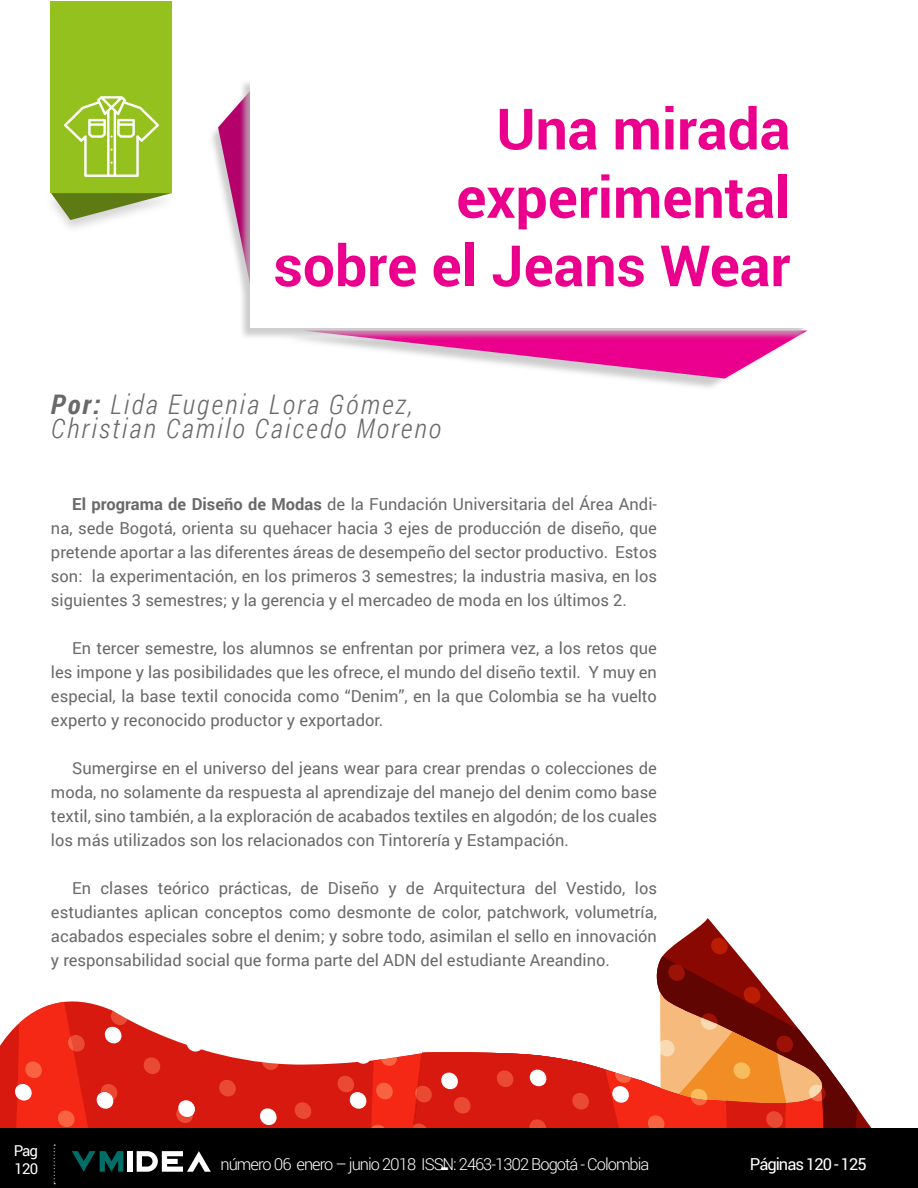
<style>
.page{position:relative;width:918px;height:1188px;background:#fff}
.page>*{position:absolute;margin:0;border:0;box-sizing:border-box;transform-origin:0 0}
.t1{font:700 57px/68.4px "Roboto";color:#ea008c;text-align:right}
.t2{font:italic 300 27px/24px "Roboto Condensed";letter-spacing:.08em;color:#696969}
.t3{font:700 24px "Roboto";color:#fff}
.t4{font:16.5px/24px "Roboto";color:#696969;text-align:justify}
.t5{font:300 16.5px "Roboto";letter-spacing:-.06em;color:#fff}
.t6{font:16.5px "Roboto";letter-spacing:-.06em;color:#fff}
.t7{font:15px/18px "Roboto";letter-spacing:-.06em;color:#fff}
.s1{font-weight:700}
</style>
<div class="page">
<div style="left:284px;top:333px;width:513px;height:58px;background:#bdbdbd;opacity:.75"></div>
<svg style="left:303px;top:340px;width:494px;height:39px"></svg>
<div style="left:209px;top:95px;width:42px;height:202px;background:#bdbdbd;opacity:.75"></div>
<svg style="left:218px;top:95px;width:22px;height:189px"></svg>
<div style="left:240px;top:80px;width:567px;height:260px;background:#bdbdbd;opacity:.75"></div>
<div style="left:250px;top:78px;width:557px;height:250px;background:#fff"></div>
<div style="left:51px;top:2px;width:121px;height:191px;background:#95c11f"></div>
<svg style="left:64px;top:96px;width:95px;height:81px"></svg>
<div style="left:43px;top:191px;width:135px;height:42px;background:#858585;opacity:.35"></div>
<svg style="left:51px;top:193px;width:121px;height:27px"></svg>
<svg style="left:64px;top:1001px;width:186px;height:127px"></svg>
<svg style="left:662px;top:918px;width:210px;height:210px"></svg>
<svg style="left:656px;top:956px;width:201px;height:172px"></svg>
<svg style="left:471px;top:1052px;width:177px;height:76px;fill:#d8190f"></svg>
<svg style="left:711px;top:938px;width:17px;height:16px"></svg>
<svg style="left:668px;top:964px;width:17px;height:17px"></svg>
<svg style="left:648px;top:987px;width:188px;height:141px"></svg>
<svg style="left:572px;top:1093px;width:17px;height:17px"></svg>
<svg style="left:521px;top:1119px;width:25px;height:9px"></svg>
<svg style="left:497px;top:1070px;width:16px;height:17px"></svg>
<svg style="left:528px;top:1069px;width:20px;height:19px"></svg>
<svg style="left:610px;top:1066px;width:22px;height:39px"></svg>
<svg style="left:250px;top:1052px;width:221px;height:76px"></svg>
<div style="left:0;top:1128px;width:918px;height:60px;background:#000"></div>
<svg style="left:0;top:1002px;width:236px;height:183px"></svg>
<h1 class="t1" style="left:273px;top:93px;width:518px">Una mirada experimental<br>sobre el Jeans Wear</h1>
<h2 class="t2" style="left:51px;top:392px;width:392px"><span class="s1">Por:</span> Lida Eugenia Lora Gómez,<br>Christian Camilo Caicedo Moreno</h2>
<p class="t4" style="left:51px;top:492px;width:608px;text-indent:21px"><span class="s1">El programa de Diseño de Modas</span> de la Fundación Universitaria del Área Andi&shy;na, sede Bogotá, orienta su quehacer hacia 3 ejes de producción de diseño, que pretende aportar a las diferentes áreas de desempeño del sector productivo. Estos son: la experimentación, en los primeros 3 semestres; la industria masiva, en los siguientes 3 semestres; y la gerencia y el mercadeo de moda en los últimos 2.</p>
<p class="t4" style="left:51px;top:636px;width:608px;text-indent:21px">En tercer semestre, los alumnos se enfrentan por primera vez, a los retos que les impone y las posibilidades que les ofrece, el mundo del diseño textil. Y muy en especial, la base textil conocida como “Denim”, en la que Colombia se ha vuelto experto y reconocido productor y exportador.</p>
<p class="t4" style="left:51px;top:756px;width:608px;text-indent:21px">Sumergirse en el universo del jeans wear para crear prendas o colecciones de moda, no solamente da respuesta al aprendizaje del manejo del denim como base textil, sino también, a la exploración de acabados textiles en algodón; de los cuales los más utilizados son los relacionados con Tintorería y Estampación.</p>
<p class="t4" style="left:51px;top:876px;width:608px;text-indent:21px">En clases teórico prácticas, de Diseño y de Arquitectura del Vestido, los estudiantes aplican conceptos como desmonte de color, patchwork, volumetría, acabados especiales sobre el denim; y sobre todo, asimilan el sello en innovación y responsabilidad social que forma parte del ADN del estudiante Areandino.</p>
<p class="t7" style="left:14px;top:1141px;width:26px">Pag<br>120</p>
<p class="t5" style="left:221px;top:1153px;width:430px">número 06 enero – junio 2018 ISSN: 2463-1302 Bogotá - Colombia</p>
<h3 class="t3" style="left:440px;top:1150px;width:11px">-</h3>
<p class="t6" style="left:750px;top:1153px;width:118px">Páginas 120 - 125</p>
</div>
